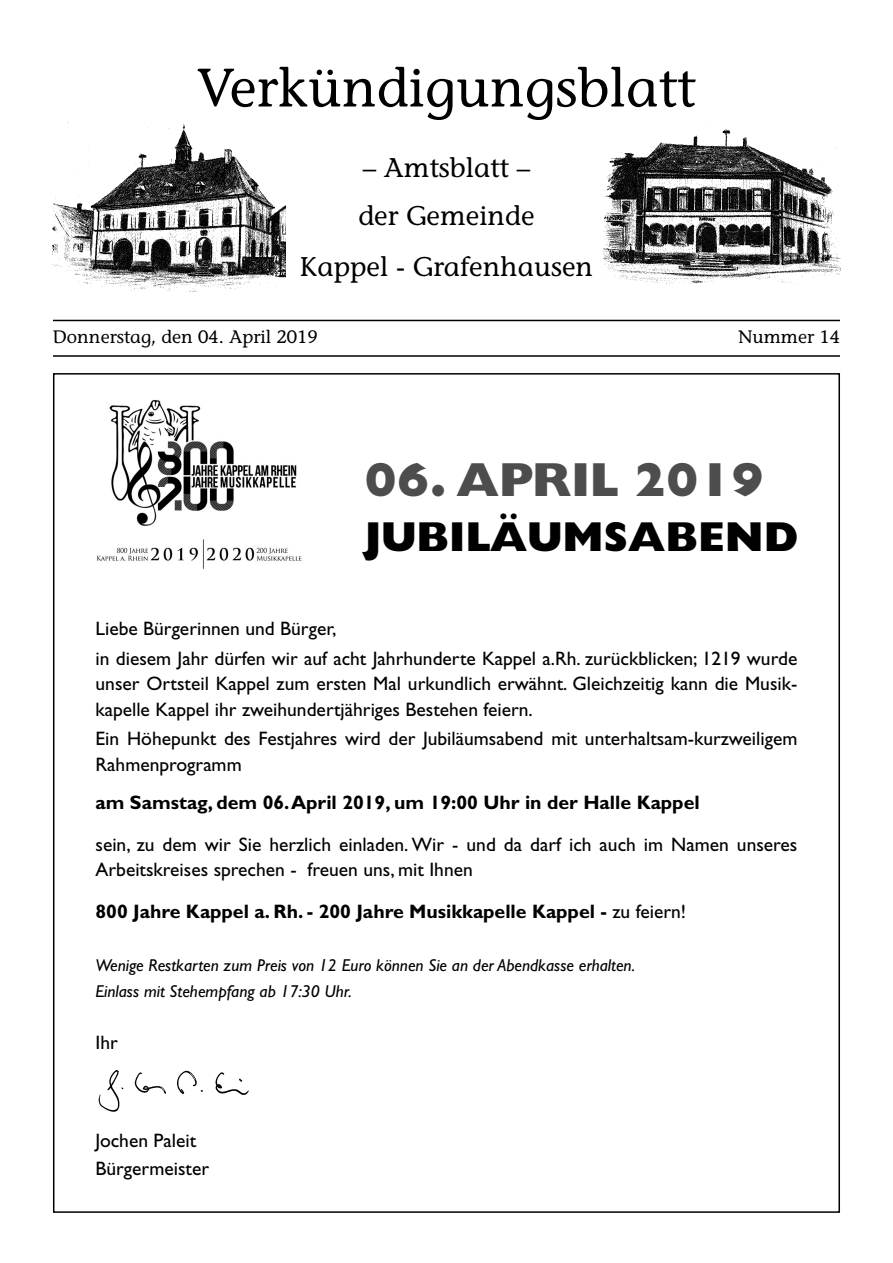
<style>
.page{position:relative;width:893px;height:1263px;background:#fff}
.page>*{position:absolute;margin:0;border:0;box-sizing:border-box;transform-origin:0 0}
.t1{font:54px "Stone Informal";color:#000}
.t2{font:800 48px "Gill Sans";color:#4d4d4d}
.t3{font:800 42px "Gill Sans";color:#000}
.t4{font:27px/48px "Stone Informal";color:#000}
.t5{font:19.5px/25.5px "Gill Sans";color:#000}
.t6{font:700 19.5px "Gill Sans";color:#000}
.t7{font:18px "Stone Informal";color:#000}
.t8{font:italic 17.25px/25.2px "Gill Sans";color:#000}
.s1{font-weight:400}
</style>
<div class="page">
<hr style="left:53px;top:320px;width:787px;height:1px;background:#000">
<hr style="left:53px;top:355px;width:787px;height:2px;background:#000">
<img style="left:604px;top:122px;width:236px;height:161px">
<img style="left:53px;top:122px;width:232px;height:170px">
<img style="left:97px;top:400px;width:205px;height:169px">
<img style="left:98px;top:1070px;width:151px;height:42px">
<h1 class="t1" style="left:197px;top:67px;width:500px">Verkündigungsblatt</h1>
<h3 class="t4" style="left:358px;top:146px;width:178px">– Amtsblatt – der Gemeinde</h3>
<h3 class="t4" style="left:300px;top:245px;width:295px">Kappel - Grafenhausen</h3>
<p class="t7" style="left:53px;top:330px;width:266px">Donnerstag, den 04. April 2019</p>
<p class="t7" style="left:738px;top:330px;width:103px">Nummer 14</p>
<h2 class="t2" style="left:364px;top:463px;width:401px">06. APRIL 2019</h2>
<h3 class="t3" style="left:364px;top:522px;width:436px">JUBILÄUMSABEND</h3>
<p class="t5" style="left:95px;top:616px;width:703px;line-height:29.7px">Liebe Bürgerinnen und Bürger,<br>in diesem Jahr dürfen wir auf acht Jahrhunderte Kappel a.Rh. zurückblicken; 1219 wurde</p>
<p class="t5" style="left:95px;top:673px;width:703px">unser Ortsteil Kappel zum ersten Mal urkundlich erwähnt. Gleichzeitig kann die Musik&shy;kapelle Kappel ihr zweihundertjähriges Bestehen feiern.</p>
<p class="t5" style="left:95px;top:728px;width:703px">Ein Höhepunkt des Festjahres wird der Jubiläumsabend mit unterhaltsam-kurzweiligem<br>Rahmenprogramm</p>
<p class="t6" style="left:95px;top:796px;width:605px">am Samstag, dem 06.April 2019, um 19:00 Uhr in der Halle Kappel</p>
<p class="t5" style="left:95px;top:834px;width:703px">sein, zu dem wir Sie herzlich einladen. Wir - und da darf ich auch im Namen unseres<br>Arbeitskreises sprechen - freuen uns, mit Ihnen</p>
<p class="t6" style="left:95px;top:905px;width:592px">800 Jahre Kappel a. Rh. - 200 Jahre Musikkapelle Kappel - <span class="s1">zu feiern!</span></p>
<p class="t8" style="left:95px;top:955px;width:541px">Wenige Restkarten zum Preis von 12 Euro können Sie an der Abendkasse erhalten.<br>Einlass mit Stehempfang ab 17:30 Uhr.</p>
<p class="t5" style="left:95px;top:1032px;width:24px">Ihr</p>
<p class="t5" style="left:95px;top:1128px;width:115px;line-height:28.2px">Jochen Paleit<br>Bürgermeister</p>
</div>
